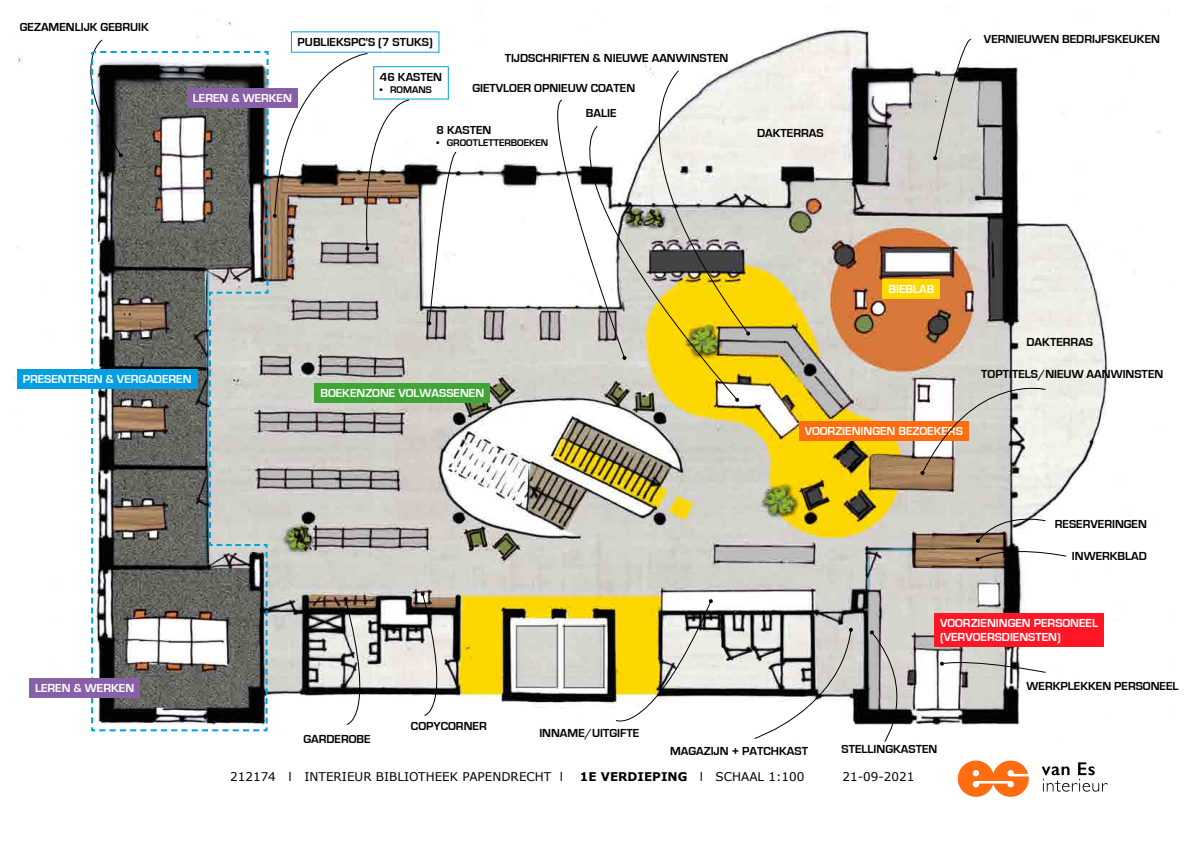
<style>
.page{position:relative;width:1191px;height:842px;background:#fff}
.page>*{position:absolute;margin:0;border:0;box-sizing:border-box;transform-origin:0 0}
.t1{font:700 12px "Eurostile";color:#000}
.t2{font:700 12px/14.4px "Eurostile";color:#fff}
.t3{font:12px "Verdana";color:#000}
.t4{font:700 12px "Verdana";color:#000}
.t5{font:700 10px "Eurostile";color:#000}
.s1{font-weight:400}
</style>
<div class="page">
<svg style="left:1041px;top:762px;width:66px;height:30px"></svg>
<svg style="left:957px;top:760px;width:71px;height:37px"></svg>
<img style="left:13px;top:19px;width:1148px;height:706px">
<div style="left:934px;top:613px;width:169px;height:34px;background:#ff1725"></div>
<div style="left:799px;top:421px;width:169px;height:19px;background:#ff6c11"></div>
<div style="left:882px;top:279px;width:58px;height:20px;background:#ffd800"></div>
<div style="left:315px;top:383px;width:175px;height:20px;background:#3fa535"></div>
<div style="left:373px;top:66px;width:76px;height:34px;border:1px solid #009fe3"></div>
<svg style="left:939px;top:658px;width:107px;height:15px"></svg>
<svg style="left:975px;top:511px;width:92px;height:50px"></svg>
<svg style="left:920px;top:372px;width:126px;height:103px"></svg>
<svg style="left:869px;top:630px;width:50px;height:112px"></svg>
<svg style="left:753px;top:627px;width:100px;height:112px"></svg>
<svg style="left:615px;top:599px;width:98px;height:126px"></svg>
<svg style="left:420px;top:592px;width:33px;height:124px"></svg>
<svg style="left:933px;top:33px;width:39px;height:127px"></svg>
<svg style="left:541px;top:360px;width:197px;height:41px;background:#d7ca79"></svg>
<svg style="left:735px;top:398px;width:4px;height:4px"></svg>
<svg style="left:427px;top:145px;width:30px;height:180px"></svg>
<svg style="left:533px;top:70px;width:217px;height:290px"></svg>
<svg style="left:67px;top:39px;width:343px;height:686px"></svg>
<svg style="left:90px;top:50px;width:179px;height:682px;background:#80827f"></svg>
<div style="left:187px;top:88px;width:111px;height:20px;background:#8760a8"></div>
<div style="left:29px;top:678px;width:111px;height:19px;background:#8760a8"></div>
<div style="left:17px;top:370px;width:180px;height:19px;background:#009fe3"></div>
<p class="t1" style="left:20px;top:21px;width:131px">GEZAMENLIJK GEBRUIK</p>
<p class="t1" style="left:298px;top:36px;width:137px">PUBLIEKSPC'S (7 STUKS)</p>
<p class="t1" style="left:380px;top:70px;width:64px">46 KASTEN</p>
<p class="t5" style="left:380px;top:84px;width:53px">• ROMANS</p>
<p class="t2" style="left:193px;top:91px;width:101px">LEREN &amp; WERKEN</p>
<p class="t1" style="left:505px;top:52px;width:225px">TIJDSCHRIFTEN &amp; NIEUWE AANWINSTEN</p>
<p class="t1" style="left:472px;top:82px;width:164px">GIETVLOER OPNIEUW COATEN</p>
<p class="t1" style="left:586px;top:107px;width:32px">BALIE</p>
<p class="t1" style="left:436px;top:124px;width:56px">8 KASTEN</p>
<p class="t5" style="left:436px;top:137px;width:113px">• GROOTLETTERBOEKEN</p>
<p class="t1" style="left:757px;top:126px;width:68px">DAKTERRAS</p>
<p class="t1" style="left:984px;top:32px;width:177px">VERNIEUWEN BEDRIJFSKEUKEN</p>
<p class="t2" style="left:23px;top:372px;width:170px">PRESENTEREN &amp; VERGADEREN</p>
<p class="t2" style="left:35px;top:681px;width:101px">LEREN &amp; WERKEN</p>
<p class="t2" style="left:320px;top:386px;width:165px">BOEKENZONE VOLWASSENEN</p>
<p class="t2" style="left:888px;top:282px;width:47px">BIEBLAB</p>
<p class="t2" style="left:804px;top:424px;width:160px">VOORZIENINGEN BEZOEKERS</p>
<p class="t1" style="left:1026px;top:336px;width:68px">DAKTERRAS</p>
<p class="t1" style="left:981px;top:367px;width:184px">TOPTITELS/NIEUW AANWINSTEN</p>
<p class="t1" style="left:1054px;top:518px;width:94px">RESERVERINGEN</p>
<p class="t1" style="left:1072px;top:550px;width:76px">INWERKBLAD</p>
<p class="t2" style="left:940px;top:616px;width:160px">VOORZIENINGEN PERSONEEL (VERVOERSDIENSTEN)</p>
<p class="t1" style="left:1026px;top:680px;width:153px">WERKPLEKKEN PERSONEEL</p>
<p class="t1" style="left:303px;top:733px;width:69px">GARDEROBE</p>
<p class="t1" style="left:411px;top:719px;width:77px">COPYCORNER</p>
<p class="t1" style="left:539px;top:726px;width:101px">INNAME/UITGIFTE</p>
<p class="t1" style="left:670px;top:744px;width:139px">MAGAZIJN + PATCHKAST</p>
<p class="t1" style="left:841px;top:742px;width:97px">STELLINGKASTEN</p>
<p class="t3" style="left:230px;top:769px;width:334px">212174 l INTERIEUR BIBLIOTHEEK PAPENDRECHT l</p>
<p class="t4" style="left:580px;top:768px;width:226px">1E VERDIEPING <span class="s1">l SCHAAL 1:100</span></p>
<p class="t3" style="left:842px;top:769px;width:73px">21-09-2021</p>
</div>
